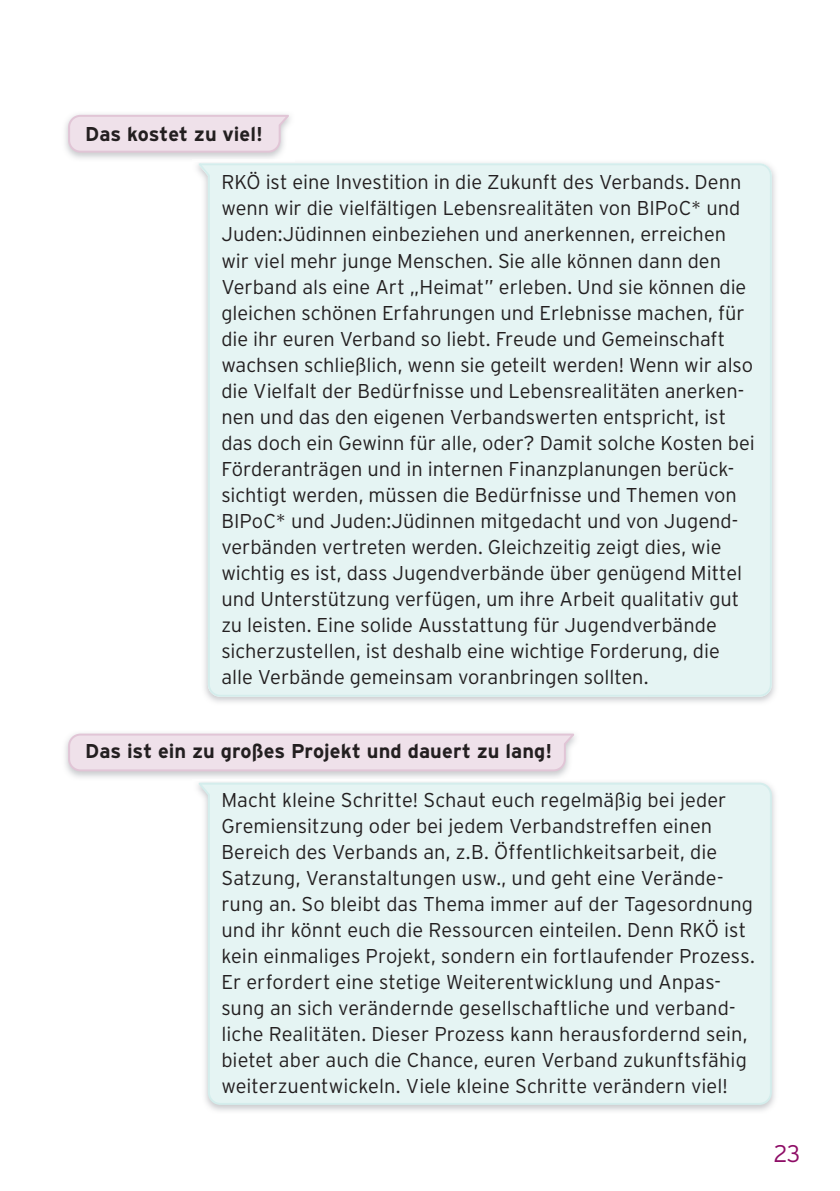
<style>
.page{position:relative;width:840px;height:1191px;background:#fff}
.page>*{position:absolute;margin:0;border:0;box-sizing:border-box;transform-origin:0 0}
.t1{font:300 24px "Interstate";color:#8e0d66}
.t2{font:300 20px/26px "Interstate";color:#231f20}
.t3{font:700 20px "Interstate";color:#231f20}
</style>
<div class="page">
<img style="left:197px;top:162px;width:579px;height:541px">
<div style="left:198px;top:163px;width:573px;height:534px;background:#e5f4f3"></div>
<svg style="left:67px;top:732px;width:510px;height:40px"></svg>
<svg style="left:67px;top:114px;width:225px;height:40px"></svg>
<div style="left:195px;top:781px;width:577px;height:324px;background:#e5f4f3"></div>
<p class="t3" style="left:85px;top:123px;width:179px">Das kostet zu viel!</p>
<p class="t2" style="left:221px;top:169px;width:534px">RKÖ ist eine Investition in die Zukunft des Verbands. Denn wenn wir die vielfältigen Lebensrealitäten von BIPoC* und Juden:Jüdinnen einbeziehen und anerkennen, erreichen wir viel mehr junge Menschen. Sie alle können dann den Verband als eine Art „Heimat” erleben. Und sie können die gleichen schönen Erfahrungen und Erlebnisse machen, für die ihr euren Verband so liebt. Freude und Gemeinschaft wachsen schließlich, wenn sie geteilt werden! Wenn wir also die Vielfalt der Bedürfnisse und Lebens realitäten anerken&shy;nen und das den eigenen Verbandswerten entspricht, ist das doch ein Gewinn für alle, oder? Damit solche Kosten bei Förderanträgen und in internen Finanzplanungen berück&shy;sichtigt werden, müssen die Bedürfnisse und Themen von BIPoC* und Juden:Jüdinnen mitgedacht und von Jugend&shy;verbänden vertreten werden. Gleichzeitig zeigt dies, wie wichtig es ist, dass Jugendverbände über genügend Mittel und Unterstützung verfügen, um ihre Arbeit qualitativ gut zu leisten. Eine solide Ausstattung für Jugendverbände sicherzustellen, ist deshalb eine wichtige Forderung, die alle Verbände gemeinsam voranbringen sollten.</p>
<p class="t3" style="left:85px;top:740px;width:468px">Das ist ein zu großes Projekt und dauert zu lang!</p>
<p class="t2" style="left:221px;top:787px;width:534px">Macht kleine Schritte! Schaut euch regelmäßig bei jeder Gremiensitzung oder bei jedem Verbandstreffen einen Bereich des Verbands an, z.B. Öffentlichkeitsarbeit, die Satzung, Veranstaltungen usw., und geht eine Verände&shy;rung an. So bleibt das Thema immer auf der Tagesordnung und ihr könnt euch die Ressourcen einteilen. Denn RKÖ ist kein einmaliges Projekt, sondern ein fortlaufender Prozess.<br>Er erfordert eine stetige Weiterentwicklung und Anpas&shy;sung an sich verändernde gesellschaftliche und verband&shy;liche Realitäten. Dieser Prozess kann herausfordernd sein, bietet aber auch die Chance, euren Verband zukunftsfähig weiterzuentwickeln. Viele kleine Schritte verändern viel!</p>
<p class="t1" style="left:773px;top:1140px;width:28px">23</p>
</div>
